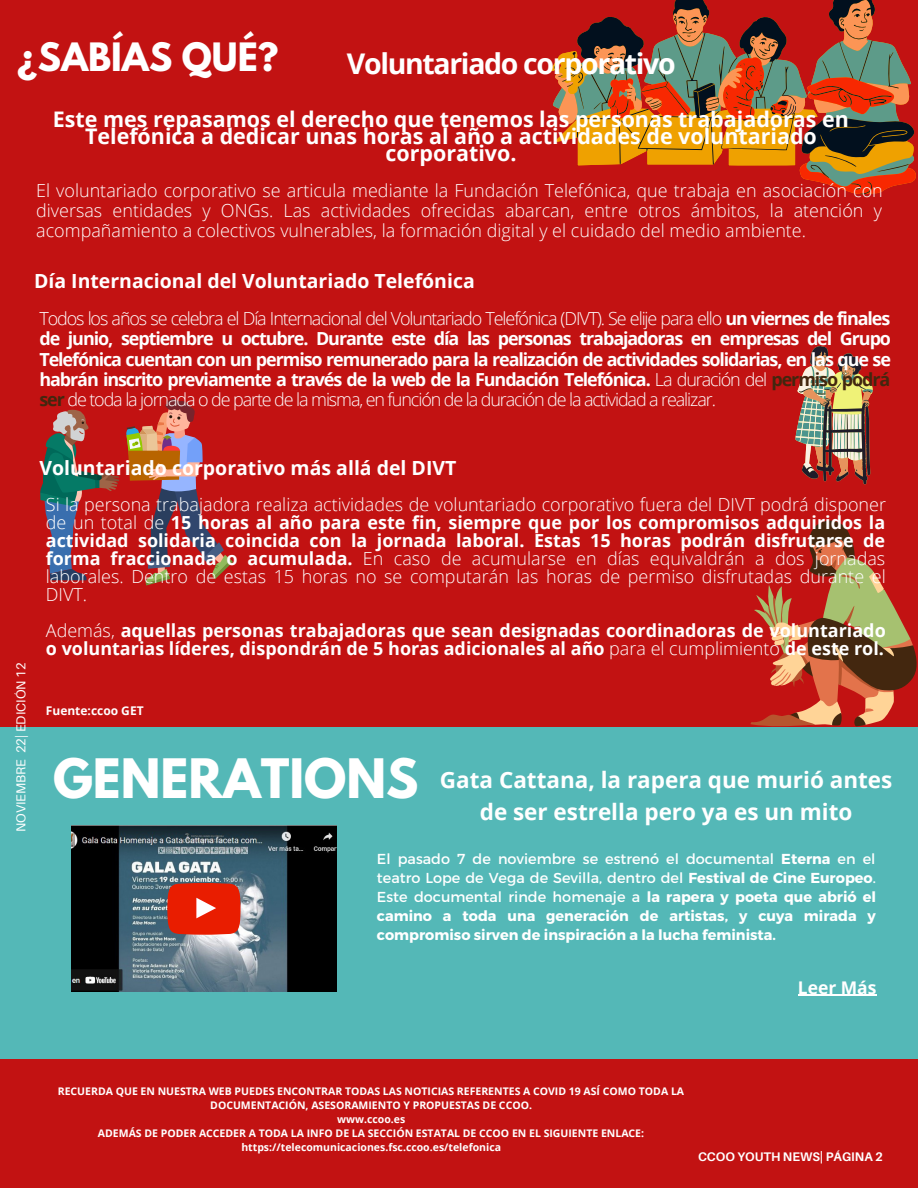
<style>
.page{position:relative;width:918px;height:1188px;background:#c21212}
.page>*{position:absolute;margin:0;border:0;box-sizing:border-box;transform-origin:0 0}
.t1{font:700 48.15px "League Spartan";color:#fff}
.t2{font:700 34.65px "League Spartan";color:#fff}
.t3{font:700 28.5px "Open Sans";letter-spacing:-.045em;color:#fff}
.t4{font:700 22.5px/31.5px "Open Sans";color:#fff;text-align:center}
.t5{font:700 21.45px/16.8px "Open Sans";color:#fff;text-align:center}
.t6{font:700 19.5px "Open Sans";color:#fff}
.t7{font:300 18px/18px "Open Sans";color:#fff;text-align:justify}
.t8{font:700 18px/20.2px "Open Sans";color:#fff}
.t9{font:700 17.4px "Open Sans";color:#fff}
.t10{font:700 14.4px/19.2px "Montserrat";color:#fff;text-align:justify}
.t11{font:13.05px "Aileron";color:#fff}
.t12{font:700 12.45px "Aileron";color:#fff}
.t13{font:700 12px "Open Sans";color:#fff}
.t14{font:700 10.5px/14px "Open Sans";color:#fff;text-align:center}
.s1{font-weight:300}
.s2{color:#43270f}
.s3{font-weight:700}
.s4{font-weight:400}
</style>
<div class="page">
<div style="left:0;top:727px;width:918px;height:332px;background:#54b8b7"></div>
<img style="left:72px;top:825px;width:264px;height:167px">
<svg style="left:167px;top:883px;width:74px;height:52px;background:#e23018"></svg>
<svg style="left:750px;top:520px;width:167px;height:207px"></svg>
<svg style="left:126px;top:399px;width:107px;height:187px"></svg>
<svg style="left:40px;top:410px;width:79px;height:170px"></svg>
<svg style="left:795px;top:346px;width:78px;height:138px"></svg>
<svg style="left:554px;top:0;width:361px;height:194px"></svg>
<hr style="left:798px;top:995px;width:78px;height:1px;background:#fff">
<h2 class="t2" style="left:17px;top:40px;width:263px">¿SABÍAS QUÉ?</h2>
<h3 class="t3" style="left:347px;top:43px;width:330px">Voluntariado corporativo</h3>
<p class="t5" style="left:53px;top:110px;width:798px">Este mes repasamos el derecho que tenemos las personas trabajadoras en<br>Telefónica a dedicar unas horas al año a actividades de voluntariado corporativo.</p>
<p class="t7" style="left:36px;top:179px;width:848px;line-height:20.2px">El voluntariado corporativo se articula mediante la Fundación Telefónica, que trabaja en asociación con diversas entidades y ONGs. Las actividades ofrecidas abarcan, entre otros ámbitos, la atención y acompañamiento a colectivos vulnerables, la formación digital y el cuidado del medio ambiente.</p>
<p class="t6" style="left:34px;top:267px;width:442px">Día Internacional del Voluntariado Telefónica</p>
<p class="t8" style="left:39px;top:308px;width:853px;text-align:justify"><span class="s1">Todos los años se celebra el Día Internacional del Voluntariado Telefónica (DIVT). Se elije para ello</span> un viernes de finales de junio, septiembre u octubre. Durante este día las personas trabajadoras en empresas del Grupo Telefónica cuentan con un permiso remunerado para la realización de actividades solidarias, en las que se habrán inscrito previamente a través de la web de la Fundación Telefónica. <span class="s1">La duración del</span> <span class="s2">permiso podrá ser</span> <span class="s1">de toda la jornada o de parte de la misma, en función de la duración de la actividad a realizar.</span></p>
<p class="t6" style="left:39px;top:454px;width:419px">Voluntariado corporativo más allá del DIVT</p>
<p class="t11" style="left:13px;top:832px;width:171px;rotate:-90deg">NOVIEMBRE 22| EDICIÓN 12</p>
<p class="t7" style="left:46px;top:495px;width:842px">Si la persona trabajadora realiza actividades de voluntariado corporativo fuera del DIVT podrá disponer de un total de <span class="s3">15 horas al año para este fin, siempre que por los compromisos adquiridos la actividad solidaria coincida con la jornada laboral. Estas 15 horas podrán disfrutarse de forma fraccionada o acumulada.</span> En caso de acumularse en días equivaldrán a dos jornadas laborales. Dentro de estas 15 horas no se computarán las horas de permiso disfrutadas durante el DIVT.</p>
<p class="t8" style="left:46px;top:621px;width:841px;line-height:18px"><span class="s1">Además,</span> aquellas personas trabajadoras que sean designadas coordinadoras de voluntariado o voluntarias líderes, dispondrán de 5 horas adicionales al año <span class="s1">para el cumplimiento</span> de este rol.</p>
<p class="t13" style="left:46px;top:702px;width:99px">Fuente:ccoo GET</p>
<h1 class="t1" style="left:53px;top:755px;width:367px">GENERATIONS</h1>
<p class="t4" style="left:440px;top:764px;width:454px">Gata Cattana, la rapera que murió antes de ser estrella pero ya es un mito</p>
<p class="t10" style="left:377px;top:848px;width:501px"><span class="s4">El pasado 7 de noviembre se estrenó el documental</span> Eterna <span class="s4">en el teatro Lope de Vega de Sevilla, dentro del</span> Festival de Cine Europeo<span class="s4">.<br>Este documental rinde homenaje a</span> la rapera y poeta que abrió el camino a toda una generación de artistas, y cuya mirada y compromiso sirven de inspiración a la lucha feminista.</p>
<p class="t9" style="left:798px;top:975px;width:80px">Leer Más</p>
<p class="t14" style="left:58px;top:1084px;width:628px">RECUERDA QUE EN NUESTRA WEB PUEDES ENCONTRAR TODAS LAS NOTICIAS REFERENTES A COVID 19 ASÍ COMO TODA LA DOCUMENTACIÓN, ASESORAMIENTO Y PROPUESTAS DE CCOO.<br>www.ccoo.es<br>ADEMÁS DE PODER ACCEDER A TODA LA INFO DE LA SECCIÓN ESTATAL DE CCOO EN EL SIGUIENTE ENLACE: https://telecomunicaciones.fsc.ccoo.es/telefonica</p>
<p class="t12" style="left:698px;top:1148px;width:186px">CCOO YOUTH NEWS| PÁGINA 2</p>
</div>
